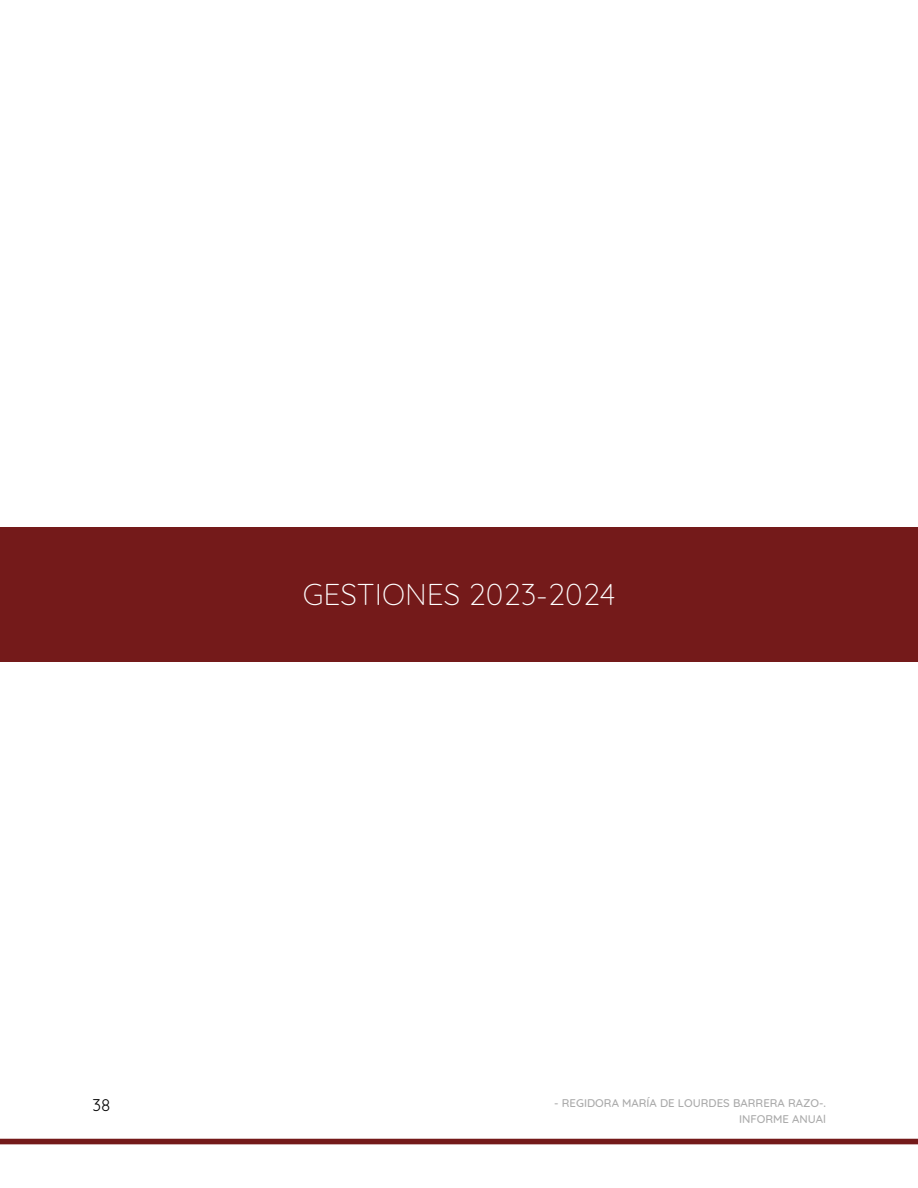
<style>
.page{position:relative;width:918px;height:1188px;background:#fff}
.page>*{position:absolute;margin:0;border:0;box-sizing:border-box;transform-origin:0 0}
.t1{font:300 30px "Quicksand";color:#fff}
.t2{font:16.5px "Quicksand";color:#000}
.t3{font:500 11.4px "Quicksand";color:#ababab}
</style>
<div class="page">
<div style="left:0;top:1139px;width:918px;height:5px;background:#741a1a"></div>
<div style="left:0;top:527px;width:918px;height:134px;background:#741a1a"></div>
<p class="t1" style="left:303px;top:575px;width:314px">GESTIONES 2023-2024</p>
<p class="t2" style="left:93px;top:1095px;width:19px">38</p>
<h1 class="t3" style="left:554px;top:1095px;width:273px">- REGIDORA MARÍA DE LOURDES BARRERA RAZO-.</h1>
<p class="t3" style="left:739px;top:1111px;width:89px">INFORME ANUAl</p>
</div>
